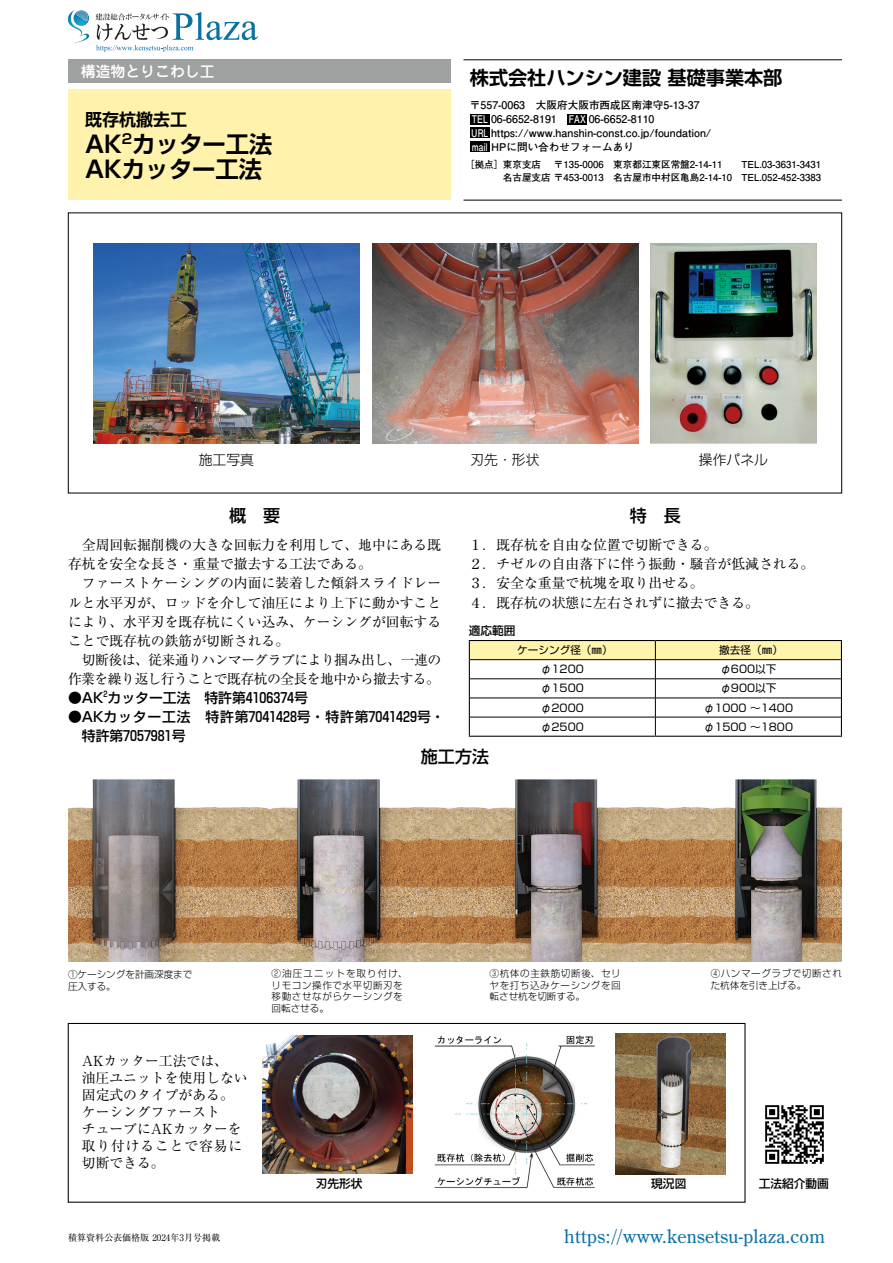
<style>
.page{position:relative;width:893px;height:1263px;background:#fff}
.page>*{position:absolute;margin:0;border:0;box-sizing:border-box;transform-origin:0 0}
.t1{font:700 23.4px/24.5px "Shin Go Pr 6 De";color:#000}
.t2{font:700 19.2px "Shin Go Pr 6 De";color:#000}
.t3{font:18.3px "Century Old Style Std";letter-spacing:.02em;color:#0c70a3}
.t4{font:500 16.95px "Shin Go Pr 6";color:#000}
.t5{font:700 16.95px "Shin Go Pr 6 De";color:#000}
.t6{font:500 14.85px "Jun 34 Pro";color:#fff}
.t7{font:13.8px/19.2px "Ryumin Pr 6";color:#000}
.t8{font:500 13.8px/19.2px "Shin Go Pr 6";color:#000}
.t9{font:13.8px/19.2px "Ryumin Pr 6";letter-spacing:-.04em;color:#000;text-align:right}
.t10{font:300 13.8px "Shin Go Pr 6";color:#000}
.t11{font:500 11.7px "Shin Go Pr 6";color:#000}
.t12{font:700 10.65px/13.8px "Futo Go B101 Pr 6";color:#000}
.t13{font:10.65px "Shin Go Pr 6";color:#000}
.t14{font:300 9.6px/11.7px "Shin Go Pr 6";letter-spacing:.06em;color:#000}
.t15{font:700 9.6px/12.8px "Futo Go B101 Pr 6";color:#000;text-align:right}
.t16{font:300 9.6px/11.7px "Shin Go Pr 6";color:#000}
.t17{font:9px "Ryumin Pr 6";color:#000}
.s1{color:#fff}
</style>
<div class="page">
<hr style="left:463px;top:200px;width:379px;height:1px;background:#000">
<hr style="left:463px;top:60px;width:379px;height:1px;background:#000">
<div style="left:68px;top:60px;width:383px;height:23px;background:#9fa0a0"></div>
<div style="left:68px;top:89px;width:383px;height:111px;background:#fff2ad"></div>
<img style="left:94px;top:244px;width:265px;height:199px">
<img style="left:373px;top:244px;width:266px;height:199px">
<img style="left:651px;top:244px;width:165px;height:199px">
<div style="left:470px;top:114px;width:20px;height:10px;background:#000"></div>
<div style="left:567px;top:114px;width:20px;height:10px;background:#000"></div>
<div style="left:470px;top:128px;width:20px;height:10px;background:#000"></div>
<div style="left:470px;top:141px;width:20px;height:11px;background:#000"></div>
<hr style="left:469px;top:736px;width:186px;height:1px;background:#000">
<hr style="left:655px;top:736px;width:187px;height:1px;background:#000">
<svg style="left:469px;top:640px;width:373px;height:96px"></svg>
<img style="left:68px;top:779px;width:774px;height:182px">
<div style="left:68px;top:1023px;width:677px;height:180px;border:1px solid #000"></div>
<img style="left:263px;top:1035px;width:149px;height:138px">
<img style="left:434px;top:1035px;width:161px;height:153px">
<img style="left:615px;top:1033px;width:110px;height:141px">
<img style="left:765px;top:1105px;width:59px;height:59px">
<img style="left:84px;top:21px;width:5px;height:5px">
<img style="left:84px;top:11px;width:5px;height:10px">
<img style="left:68px;top:10px;width:16px;height:23px">
<img style="left:75px;top:33px;width:15px;height:10px">
<svg style="left:95px;top:12px;width:163px;height:40px"></svg>
<p class="t6" style="left:81px;top:59px;width:135px">構造物とりこわし工</p>
<p class="t5" style="left:85px;top:105px;width:104px">既存杭撤去工</p>
<h1 class="t1" style="left:85px;top:131px;width:189px">AK<sup>2</sup>カッター工法<br>AKカッター工法</h1>
<h2 class="t2" style="left:470px;top:62px;width:314px">株式会社ハンシン建設 基礎事業本部</h2>
<p class="t12" style="left:470px;top:98px;width:243px">〒557-0063　大阪府大阪市西成区南津守5-13-37<br><span class="s1">TEL</span> 06-6652-8191　<span class="s1">FAX</span> 06-6652-8110<br><span class="s1">URL</span> https://www.hanshin-const.co.jp/foundation/ <span class="s1">mail</span> HPに問い合わせフォームあり</p>
<p class="t15" style="left:465px;top:158px;width:358px">［拠点］東京支店　 〒135-0006　東京都江東区常盤2-14-11　　TEL.03-3631-3431名古屋支店 〒453-0013　名古屋市中村区亀島2-14-10　TEL.052-452-3383</p>
<p class="t10" style="left:199px;top:448px;width:57px">施工写真</p>
<p class="t10" style="left:470px;top:448px;width:71px">刃先・形状</p>
<p class="t10" style="left:699px;top:448px;width:71px">操作パネル</p>
<p class="t4" style="left:229px;top:502px;width:53px">概　要</p>
<p class="t7" style="left:68px;top:535px;width:375px;text-indent:14px">全周回転掘削機の大きな回転力を利用して、地中にある既存杭を安全な長さ・重量で撤去する工法である。</p>
<p class="t7" style="left:68px;top:573px;width:375px;text-align:justify;text-indent:14px">ファーストケーシングの内面に装着した傾斜スライドレールと水平刃が、ロッドを介して油圧により上下に動かすことにより、水平刃を既存杭にくい込み、ケーシングが回転することで既存杭の鉄筋が切断される。</p>
<p class="t9" style="left:68px;top:649px;width:375px">切断後は、従来通りハンマーグラブにより掴み出し、一連の作業を繰り返し行うことで既存杭の全長を地中から撤去する。</p>
<p class="t8" style="left:68px;top:687px;width:241px">●AK<sup>2</sup>カッター工法　特許第4106374号</p>
<p class="t8" style="left:68px;top:707px;width:378px">●AKカッター工法　特許第7041428号・特許第7041429号・　特許第7057981号</p>
<p class="t4" style="left:630px;top:502px;width:53px">特　長</p>
<p class="t7" style="left:469px;top:535px;width:347px">１．既存杭を自由な位置で切断できる。<br>２．チゼルの自由落下に伴う振動・騒音が低減される。<br>３．安全な重量で杭塊を取り出せる。<br>４．既存杭の状態に左右されずに撤去できる。</p>
<p class="t11" style="left:469px;top:621px;width:48px">適応範囲</p>
<p class="t13" style="left:517px;top:641px;width:97px">ケーシング径（㎜）</p>
<p class="t13" style="left:719px;top:641px;width:65px">撤去径（㎜）</p>
<p class="t13" style="left:541px;top:660px;width:44px">φ1200</p>
<p class="t13" style="left:720px;top:660px;width:58px">φ600以下</p>
<p class="t13" style="left:541px;top:680px;width:44px">φ1500</p>
<p class="t13" style="left:720px;top:680px;width:58px">φ900以下</p>
<p class="t13" style="left:541px;top:699px;width:44px">φ2000</p>
<p class="t13" style="left:704px;top:699px;width:91px">φ1000 ～1400</p>
<p class="t13" style="left:541px;top:718px;width:44px">φ2500</p>
<p class="t13" style="left:704px;top:718px;width:91px">φ1500 ～1800</p>
<p class="t4" style="left:421px;top:743px;width:70px">施工方法</p>
<p class="t16" style="left:68px;top:968px;width:126px">①ケーシングを計画深度まで圧入する。</p>
<p class="t14" style="left:272px;top:966px;width:138px">②油圧ユニットを取り付け、リモコン操作で水平切断刃を移動させながらケーシングを回転させる。</p>
<p class="t7" style="left:82px;top:1051px;width:167px;line-height:17px">AKカッター工法では、<br>油圧ユニットを使用しない固定式のタイプがある。ケーシングファースト<br>チューブにAKカッターを取り付けることで容易に切断できる。</p>
<p class="t14" style="left:490px;top:966px;width:133px;text-align:justify">③杭体の主鉄筋切断後、セリヤを打ち込みケーシングを回転させ杭を切断する。</p>
<p class="t14" style="left:711px;top:966px;width:133px">④ハンマーグラブで切断された杭体を引き上げる。</p>
<p class="t11" style="left:316px;top:1174px;width:48px">刃先形状</p>
<p class="t11" style="left:651px;top:1174px;width:37px">現況図</p>
<p class="t11" style="left:759px;top:1174px;width:72px">工法紹介動画</p>
<p class="t17" style="left:68px;top:1230px;width:154px">積算資料公表価格版 2024年3月号掲載</p>
<h3 class="t3" style="left:564px;top:1225px;width:262px">https://www.kensetsu-plaza.com</h3>
</div>
